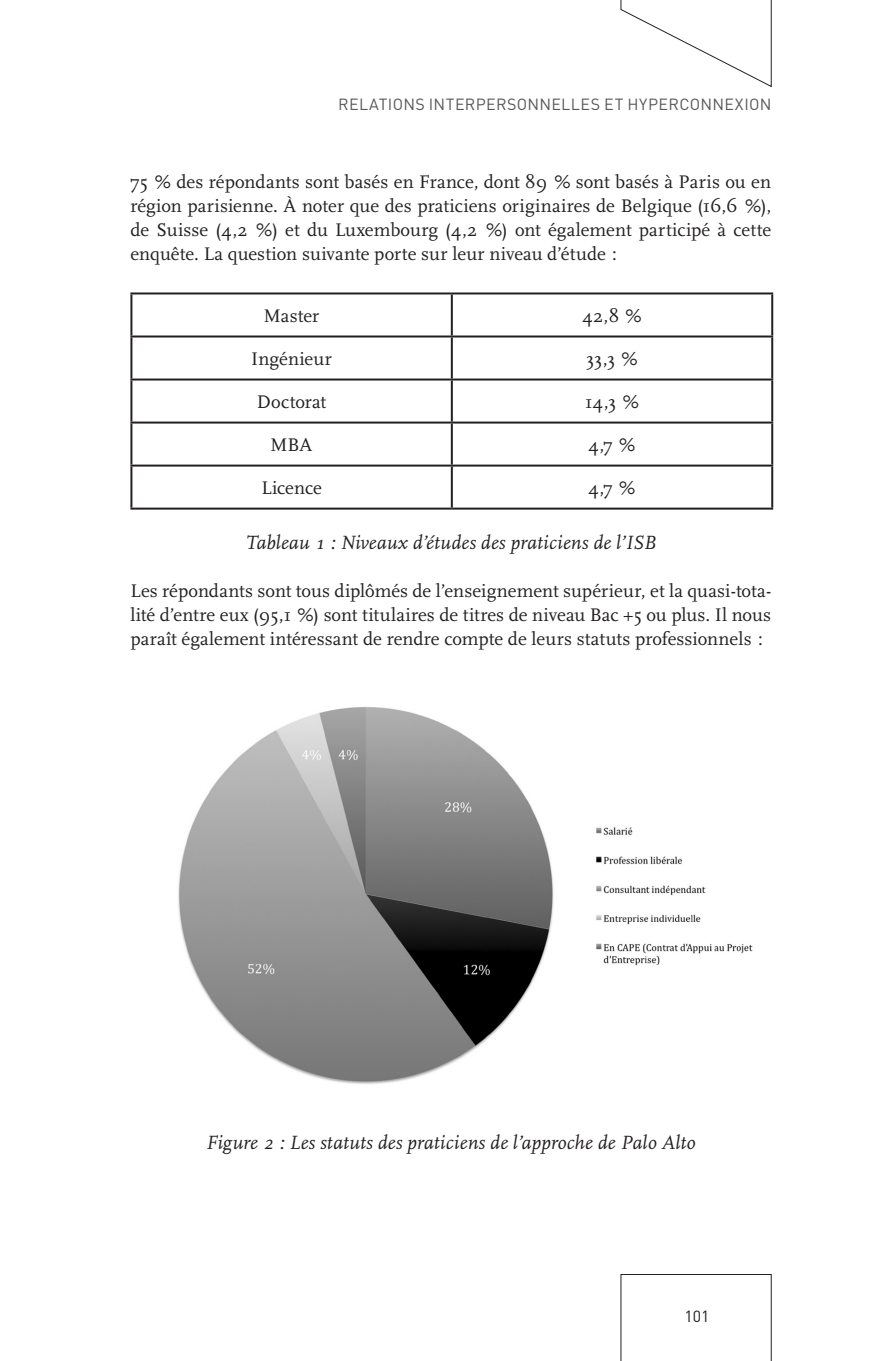
<style>
.page{position:relative;width:879px;height:1361px;background:#fff}
.page>*{position:absolute;margin:0;border:0;box-sizing:border-box;transform-origin:0 0}
._3_4_-_Légendes{font:italic 20px "Scala";letter-spacing:.01em;color:#231f20}
._3_2_-_Texte_Courant{font:19px/24px "Scala";color:#231f20;text-align:justify}
.t1{font:16px "DIN";letter-spacing:.02em;color:#57585a}
.t2{font:16px "DIN";color:#231f20}
</style>
<div class="page">
<svg style="left:621px;top:1274px;width:150px;height:87px"></svg>
<svg style="left:620px;top:0;width:152px;height:87px"></svg>
<hr style="left:130px;top:292px;width:322px;height:2px;background:#231f20">
<hr style="left:130px;top:294px;width:2px;height:41px;background:#231f20">
<hr style="left:452px;top:292px;width:321px;height:2px;background:#231f20">
<hr style="left:451px;top:294px;width:2px;height:41px;background:#231f20">
<hr style="left:771px;top:294px;width:2px;height:41px;background:#231f20">
<hr style="left:130px;top:335px;width:322px;height:2px;background:#231f20">
<hr style="left:130px;top:337px;width:2px;height:41px;background:#231f20">
<hr style="left:452px;top:335px;width:321px;height:2px;background:#231f20">
<hr style="left:451px;top:337px;width:2px;height:41px;background:#231f20">
<hr style="left:771px;top:337px;width:2px;height:41px;background:#231f20">
<hr style="left:130px;top:378px;width:322px;height:2px;background:#231f20">
<hr style="left:130px;top:380px;width:2px;height:41px;background:#231f20">
<hr style="left:452px;top:378px;width:321px;height:2px;background:#231f20">
<hr style="left:451px;top:380px;width:2px;height:41px;background:#231f20">
<hr style="left:771px;top:380px;width:2px;height:41px;background:#231f20">
<hr style="left:130px;top:421px;width:322px;height:2px;background:#231f20">
<hr style="left:130px;top:423px;width:2px;height:41px;background:#231f20">
<hr style="left:452px;top:421px;width:321px;height:2px;background:#231f20">
<hr style="left:451px;top:423px;width:2px;height:41px;background:#231f20">
<hr style="left:771px;top:423px;width:2px;height:41px;background:#231f20">
<hr style="left:130px;top:464px;width:322px;height:2px;background:#231f20">
<hr style="left:130px;top:466px;width:2px;height:41px;background:#231f20">
<hr style="left:452px;top:464px;width:321px;height:2px;background:#231f20">
<hr style="left:451px;top:466px;width:2px;height:41px;background:#231f20">
<hr style="left:771px;top:466px;width:2px;height:41px;background:#231f20">
<hr style="left:130px;top:507px;width:322px;height:2px;background:#231f20">
<hr style="left:452px;top:507px;width:321px;height:2px;background:#231f20">
<img style="left:178px;top:707px;width:575px;height:377px">
<p class="t1" style="left:338px;top:94px;width:435px">RELATIONS INTERPERSONNELLES ET HYPERCONNEXION</p>
<p class="_3_2_-_Texte_Courant" style="left:130px;top:171px;width:642px">75 % des répondants sont basés en France, dont 89 % sont basés à Paris ou en région parisienne. À noter que des praticiens originaires de Belgique (16,6 %), de Suisse (4,2 %) et du Luxembourg (4,2 %) ont également participé à cette enquête. La question suivante porte sur leur niveau d’étude :</p>
<p class="_3_2_-_Texte_Courant" style="left:264px;top:304px;width:57px">Master</p>
<p class="_3_2_-_Texte_Courant" style="left:582px;top:304px;width:61px">42,8 %</p>
<p class="_3_2_-_Texte_Courant" style="left:251px;top:347px;width:82px">Ingénieur</p>
<p class="_3_2_-_Texte_Courant" style="left:586px;top:347px;width:53px">33,3 %</p>
<p class="_3_2_-_Texte_Courant" style="left:257px;top:390px;width:71px">Doctorat</p>
<p class="_3_2_-_Texte_Courant" style="left:585px;top:390px;width:55px">14,3 %</p>
<p class="_3_2_-_Texte_Courant" style="left:270px;top:433px;width:44px">MBA</p>
<p class="_3_2_-_Texte_Courant" style="left:588px;top:433px;width:48px">4,7 %</p>
<p class="_3_2_-_Texte_Courant" style="left:261px;top:476px;width:62px">Licence</p>
<p class="_3_2_-_Texte_Courant" style="left:588px;top:476px;width:48px">4,7 %</p>
<p class="_3_4_-_Légendes" style="left:245px;top:532px;width:412px">Tableau 1 : Niveaux d’études des praticiens de l’ISB</p>
<p class="_3_2_-_Texte_Courant" style="left:130px;top:579px;width:642px">Les répondants sont tous diplômés de l’enseignement supérieur, et la quasi-tota&shy;lité d’entre eux (95,1 %) sont titulaires de titres de niveau Bac +5 ou plus. Il nous paraît également intéressant de rendre compte de leurs statuts professionnels :</p>
<p class="_3_4_-_Légendes" style="left:206px;top:1132px;width:491px">Figure 2 : Les statuts des praticiens de l’approche de Palo Alto</p>
<p class="t2" style="left:684px;top:1305px;width:27px">101</p>
</div>
